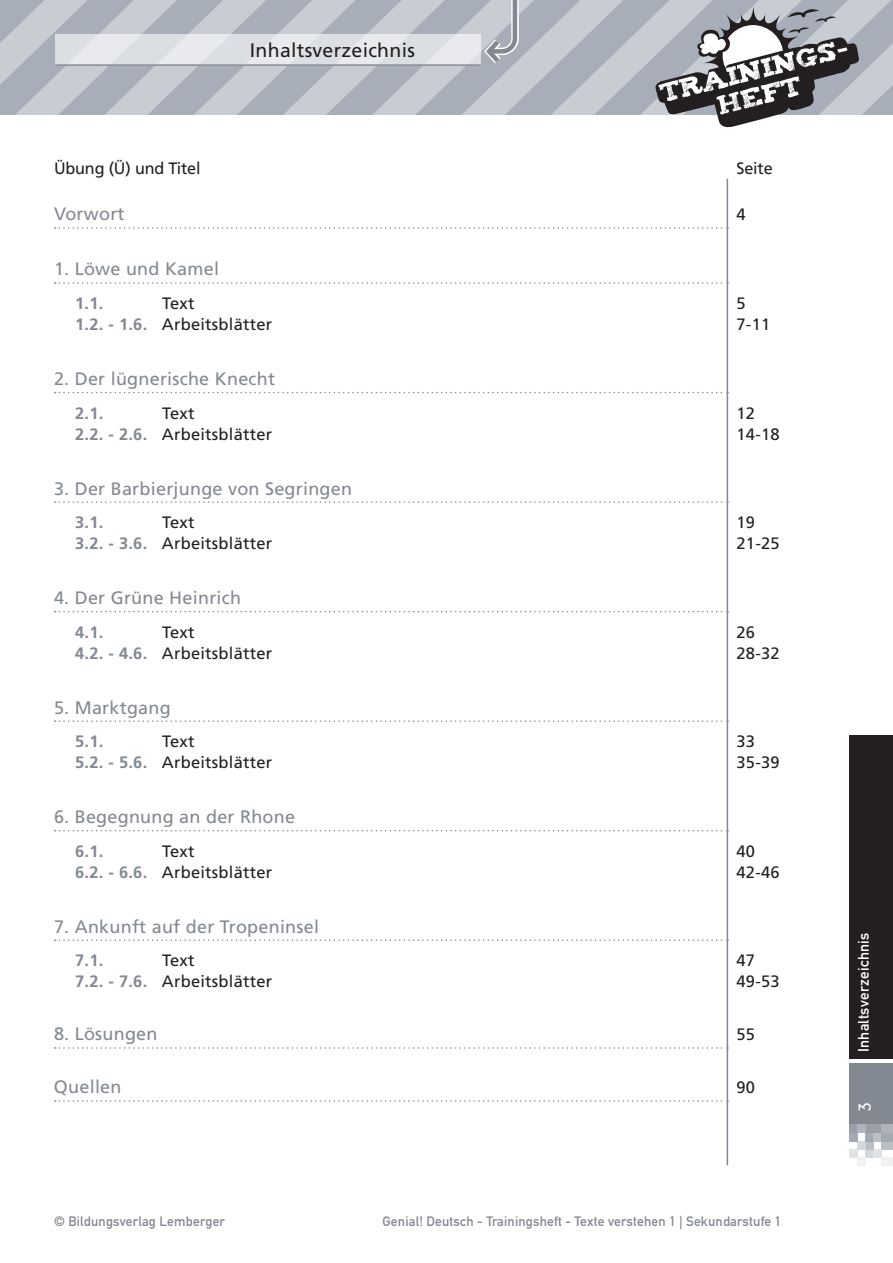
<style>
.page{position:relative;width:893px;height:1263px;background:#fff}
.page>*{position:absolute;margin:0;border:0;box-sizing:border-box;transform-origin:0 0}
.t1{font:19.5px "Frutiger LT Std";letter-spacing:.015em;color:#231f20}
.t2{font:18px "Frutiger LT Std";letter-spacing:.015em;color:#838992}
.t3{font:16.5px "Frutiger LT Std";letter-spacing:.015em;color:#231f20}
.t4{font:700 16.5px "Frutiger LT Std";color:#838992}
.t5{font:16.5px "Frutiger LT Std";letter-spacing:-.01em;color:#231f20}
.t6{font:300 16.5px "DIN Neuzeit Grotesk";color:#fff}
.t7{font:15px "DIN Mittelschrift";letter-spacing:.025em;color:#fff}
.t8{font:13.5px "DIN Mittelschrift";letter-spacing:.015em;color:#838992}
.s1{font-weight:700;color:#838992}
</style>
<div class="page">
<div style="left:849px;top:736px;width:44px;height:323px;background:#231f20"></div>
<svg style="left:0;top:0;width:893px;height:128px;background:#b6bac1"></svg>
<div style="left:849px;top:1063px;width:44px;height:62px;background:#838992"></div>
<div style="left:865px;top:1149px;width:8px;height:8px;background:#d4d7dc"></div>
<div style="left:873px;top:1149px;width:9px;height:8px;background:#e1e3e7"></div>
<div style="left:849px;top:1149px;width:8px;height:8px;background:#e1e3e7"></div>
<div style="left:865px;top:1141px;width:8px;height:8px;background:#bbc0c7"></div>
<div style="left:882px;top:1141px;width:11px;height:8px;background:#bbc0c7"></div>
<div style="left:857px;top:1141px;width:8px;height:8px;background:#d4d7dc"></div>
<div style="left:865px;top:1133px;width:8px;height:8px;background:#a4aab2"></div>
<div style="left:873px;top:1133px;width:9px;height:8px;background:#bbc0c7"></div>
<div style="left:882px;top:1133px;width:11px;height:8px;background:#a4aab2"></div>
<div style="left:849px;top:1133px;width:8px;height:8px;background:#a4aab2"></div>
<div style="left:865px;top:1125px;width:8px;height:8px;background:#999fa8"></div>
<div style="left:873px;top:1125px;width:9px;height:8px;background:#999fa8"></div>
<div style="left:882px;top:1125px;width:11px;height:8px;background:#afb4bc"></div>
<div style="left:849px;top:1125px;width:8px;height:8px;background:#999fa8"></div>
<div style="left:857px;top:1125px;width:8px;height:8px;background:#afb4bc"></div>
<div style="left:857px;top:1157px;width:8px;height:8px;background:#eff1f3"></div>
<div style="left:882px;top:1157px;width:11px;height:8px;background:#eff1f3"></div>
<div style="left:55px;top:34px;width:425px;height:32px;background:#dfe1e5"></div>
<hr style="left:55px;top:64px;width:366px;height:2px;background:#838992">
<hr style="left:421px;top:64px;width:59px;height:2px;background:#838992">
<hr style="left:727px;top:179px;width:1px;height:986px;background:#838992">
<svg style="left:55px;top:227px;width:672px;height:2px"></svg>
<svg style="left:55px;top:282px;width:672px;height:2px"></svg>
<svg style="left:55px;top:392px;width:672px;height:1px"></svg>
<svg style="left:55px;top:501px;width:672px;height:2px"></svg>
<svg style="left:55px;top:611px;width:672px;height:1px"></svg>
<svg style="left:55px;top:720px;width:672px;height:2px"></svg>
<svg style="left:55px;top:830px;width:672px;height:1px"></svg>
<svg style="left:55px;top:939px;width:672px;height:2px"></svg>
<svg style="left:55px;top:1047px;width:672px;height:2px"></svg>
<svg style="left:55px;top:1100px;width:672px;height:2px"></svg>
<p class="t1" style="left:250px;top:39px;width:167px">Inhaltsverzeichnis</p>
<p class="t5" style="left:54px;top:159px;width:148px">Übung (Ü) und Titel</p>
<p class="t3" style="left:737px;top:159px;width:38px">Seite</p>
<p class="t2" style="left:54px;top:204px;width:72px">Vorwort</p>
<p class="t3" style="left:737px;top:205px;width:11px">4</p>
<p class="t2" style="left:54px;top:259px;width:167px">1. Löwe und Kamel</p>
<p class="t4" style="left:75px;top:294px;width:30px">1.1.</p>
<p class="t3" style="left:162px;top:294px;width:34px">Text</p>
<p class="t3" style="left:736px;top:294px;width:11px">5</p>
<p class="t3" style="left:75px;top:315px;width:199px"><span class="s1">1.2. - 1.6.</span> Arbeitsblätter</p>
<p class="t3" style="left:736px;top:315px;width:35px">7-11</p>
<p class="t2" style="left:54px;top:368px;width:223px">2. Der lügnerische Knecht</p>
<p class="t4" style="left:75px;top:403px;width:30px">2.1.</p>
<p class="t3" style="left:162px;top:403px;width:34px">Text</p>
<p class="t3" style="left:736px;top:403px;width:20px">12</p>
<p class="t3" style="left:75px;top:424px;width:199px"><span class="s1">2.2. - 2.6.</span> Arbeitsblätter</p>
<p class="t3" style="left:736px;top:424px;width:45px">14-18</p>
<p class="t2" style="left:54px;top:478px;width:300px">3. Der Barbierjunge von Segringen</p>
<p class="t4" style="left:75px;top:513px;width:30px">3.1.</p>
<p class="t3" style="left:162px;top:513px;width:34px">Text</p>
<p class="t3" style="left:736px;top:513px;width:20px">19</p>
<p class="t3" style="left:75px;top:534px;width:199px"><span class="s1">3.2. - 3.6.</span> Arbeitsblätter</p>
<p class="t3" style="left:736px;top:534px;width:45px">21-25</p>
<p class="t2" style="left:54px;top:587px;width:189px">4. Der Grüne Heinrich</p>
<p class="t4" style="left:75px;top:622px;width:30px">4.1.</p>
<p class="t3" style="left:162px;top:622px;width:34px">Text</p>
<p class="t3" style="left:736px;top:622px;width:20px">26</p>
<p class="t3" style="left:75px;top:643px;width:199px"><span class="s1">4.2. - 4.6.</span> Arbeitsblätter</p>
<p class="t3" style="left:736px;top:643px;width:45px">28-32</p>
<p class="t2" style="left:54px;top:697px;width:118px">5. Marktgang</p>
<p class="t4" style="left:75px;top:732px;width:30px">5.1.</p>
<p class="t3" style="left:162px;top:732px;width:34px">Text</p>
<p class="t3" style="left:736px;top:732px;width:20px">33</p>
<p class="t3" style="left:75px;top:753px;width:199px"><span class="s1">5.2. - 5.6.</span> Arbeitsblätter</p>
<p class="t3" style="left:736px;top:753px;width:45px">35-39</p>
<p class="t2" style="left:54px;top:806px;width:243px">6. Begegnung an der Rhone</p>
<p class="t4" style="left:75px;top:841px;width:30px">6.1.</p>
<p class="t3" style="left:162px;top:841px;width:34px">Text</p>
<p class="t3" style="left:736px;top:841px;width:20px">40</p>
<p class="t3" style="left:75px;top:862px;width:199px"><span class="s1">6.2. - 6.6.</span> Arbeitsblätter</p>
<p class="t3" style="left:736px;top:862px;width:45px">42-46</p>
<p class="t2" style="left:54px;top:916px;width:267px">7. Ankunft auf der Tropeninsel</p>
<p class="t4" style="left:75px;top:951px;width:30px">7.1.</p>
<p class="t3" style="left:162px;top:951px;width:34px">Text</p>
<p class="t3" style="left:736px;top:951px;width:20px">47</p>
<p class="t3" style="left:75px;top:972px;width:199px"><span class="s1">7.2. - 7.6.</span> Arbeitsblätter</p>
<p class="t3" style="left:736px;top:972px;width:45px">49-53</p>
<p class="t2" style="left:54px;top:1023px;width:105px">8. Lösungen</p>
<p class="t3" style="left:737px;top:1025px;width:20px">55</p>
<p class="t2" style="left:54px;top:1076px;width:69px">Quellen</p>
<p class="t3" style="left:736px;top:1078px;width:20px">90</p>
<p class="t8" style="left:54px;top:1214px;width:172px">© Bildungsverlag Lemberger</p>
<p class="t8" style="left:383px;top:1214px;width:400px">Genial! Deutsch - Trainingsheft - Texte verstehen 1 | Sekundarstufe 1</p>
<p class="t7" style="left:855px;top:1052px;width:122px;rotate:-90deg">Inhaltsverzeichnis</p>
<p class="t6" style="left:855px;top:1111px;width:10px;rotate:-90deg">3</p>
</div>
